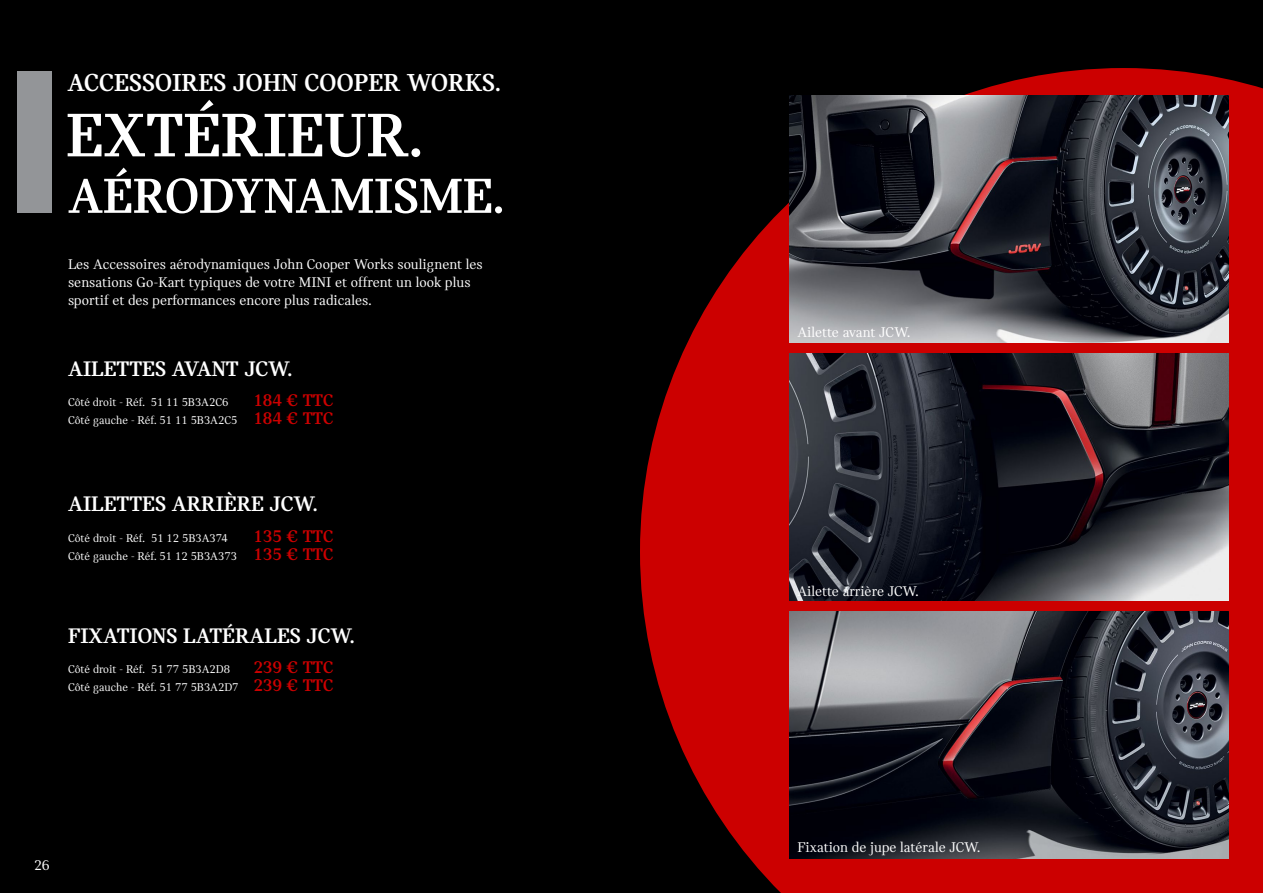
<style>
.page{position:relative;width:1263px;height:893px;background:#000}
.page>*{position:absolute;margin:0;border:0;box-sizing:border-box;transform-origin:0 0}
.t1{font:700 65.55px "MINI Serif";color:#fff}
.t2{font:700 52.5px "MINI Serif";color:#fff}
.t3{font:700 26.25px "MINI Serif";color:#fff}
.t4{font:700 22.5px "MINI Serif";color:#fff}
.t5{font:700 18px "MINI Serif";color:#c00}
.t6{font:15px/18px "MINI Serif";color:#fff}
.t7{font:12px "MINI Serif";color:#fff}
</style>
<div class="page">
<svg style="left:640px;top:68px;width:623px;height:825px;fill:#c00"></svg>
<div style="left:17px;top:71px;width:34px;height:142px;background:#939598"></div>
<img style="left:789px;top:354px;width:440px;height:246px">
<img style="left:789px;top:96px;width:440px;height:247px">
<img style="left:789px;top:611px;width:440px;height:248px">
<h3 class="t3" style="left:67px;top:68px;width:435px">ACCESSOIRES JOHN COOPER WORKS.</h3>
<h1 class="t1" style="left:66px;top:99px;width:359px">EXTÉRIEUR.</h1>
<h2 class="t2" style="left:68px;top:167px;width:438px">AÉRODYNAMISME.</h2>
<p class="t6" style="left:68px;top:255px;width:416px">Les Accessoires aérodynamiques John Cooper Works soulignent les sensations Go-Kart typiques de votre MINI et offrent un look plus sportif et des performances encore plus radicales.</p>
<h3 class="t4" style="left:68px;top:356px;width:226px">AILETTES AVANT JCW.</h3>
<p class="t7" style="left:68px;top:396px;width:162px">Côté droit - Réf. 51 11 5B3A2C6</p>
<p class="t7" style="left:68px;top:414px;width:171px">Côté gauche - Réf. 51 11 5B3A2C5</p>
<p class="t5" style="left:253px;top:390px;width:82px">184 € TTC</p>
<p class="t5" style="left:253px;top:408px;width:82px">184 € TTC</p>
<h3 class="t4" style="left:68px;top:491px;width:251px">AILETTES ARRIÈRE JCW.</h3>
<p class="t7" style="left:68px;top:531px;width:161px">Côté droit - Réf. 51 12 5B3A374</p>
<p class="t7" style="left:68px;top:549px;width:170px">Côté gauche - Réf. 51 12 5B3A373</p>
<p class="t5" style="left:253px;top:526px;width:82px">135 € TTC</p>
<p class="t5" style="left:253px;top:544px;width:82px">135 € TTC</p>
<h3 class="t4" style="left:68px;top:623px;width:288px">FIXATIONS LATÉRALES JCW.</h3>
<p class="t7" style="left:68px;top:663px;width:163px">Côté droit - Réf. 51 77 5B3A2D8</p>
<p class="t7" style="left:68px;top:681px;width:172px">Côté gauche - Réf. 51 77 5B3A2D7</p>
<p class="t5" style="left:253px;top:657px;width:82px">239 € TTC</p>
<p class="t5" style="left:253px;top:675px;width:82px">239 € TTC</p>
<p class="t6" style="left:34px;top:856px;width:17px">26</p>
<p class="t6" style="left:797px;top:323px;width:114px">Ailette avant JCW.</p>
<p class="t6" style="left:797px;top:582px;width:123px">Ailette arrière JCW.</p>
<p class="t6" style="left:797px;top:839px;width:185px">Fixation de jupe latérale JCW.</p>
</div>
